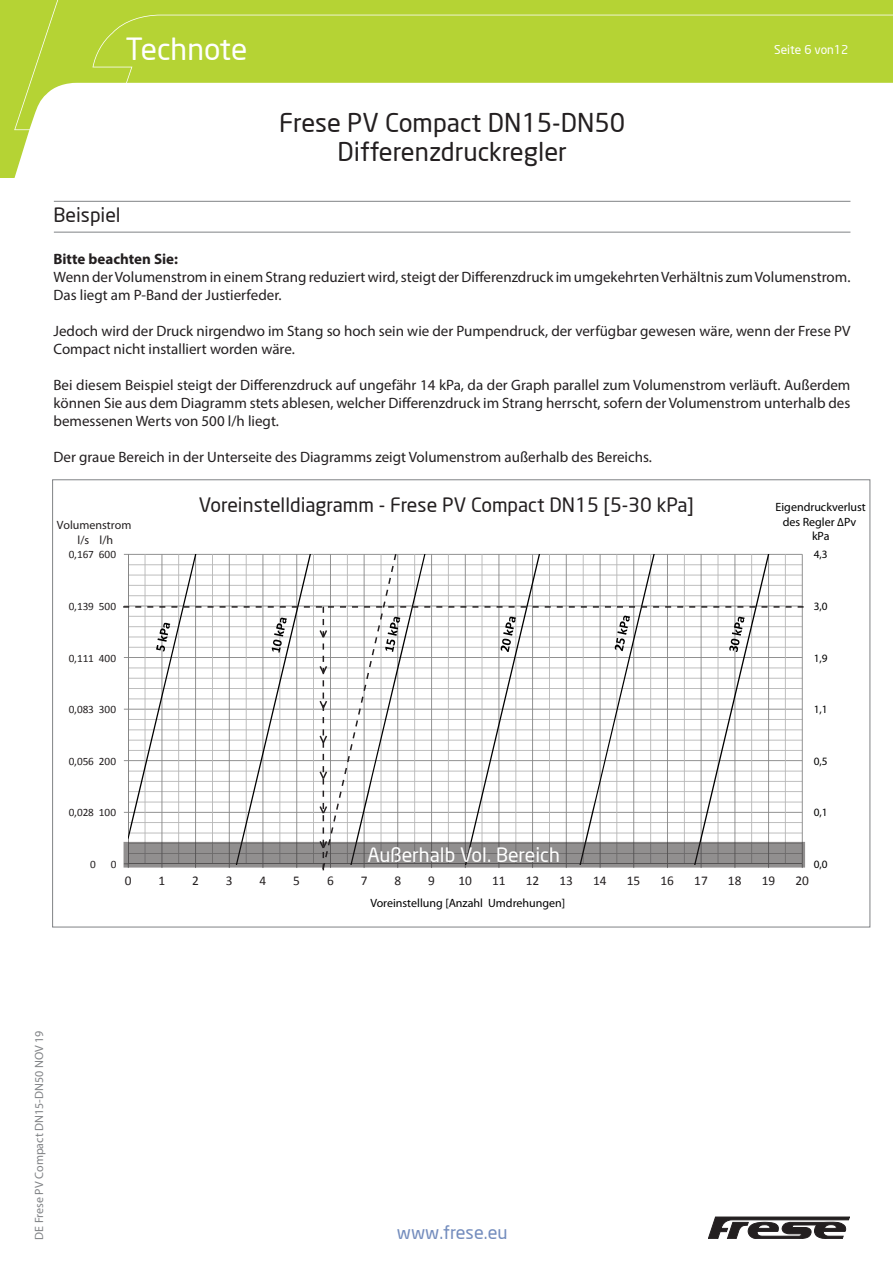
<style>
.page{position:relative;width:893px;height:1263px;background:#fff}
.page>*{position:absolute;margin:0;border:0;box-sizing:border-box;transform-origin:0 0}
.t1{font:30px "Neo Sans";color:#fff}
.t2{font:25.5px/28.5px "Neo Sans";color:#231f20;text-align:center}
.Tekniske_data_-_Mell{font:19.5px "Neo Sans";color:#231f20}
.Tekniske_data_-_Mell-2{font:19.5px "Neo Sans";color:#fff}
.t3{font:18px "Neo Sans";color:#738cbd}
.Tekniske_data_-_Brød{font:15px/18px "Myriad Pro";color:#231f20}
.Tekniske_data_-_Brød-2{font:700 15px "Myriad Pro";color:#231f20}
.t4{font:13.35px "Calibri";letter-spacing:-.005em;color:#231f20}
.t5{font:12px/14.4px "Myriad Pro";color:#000;text-align:center}
.t6{font:12px "Myriad Pro";color:#808285}
.t7{font:12px/14.4px "Myriad Pro";color:#231f20;text-align:center}
.t8{font:12px "Neo Sans";color:#fff}
.t9{font:11.25px "Calibri";letter-spacing:-.005em;color:#231f20}
.t10{font:11.25px "Myriad Pro";color:#000}
</style>
<div class="page">
<svg style="left:0;top:0;width:30px;height:177px;background:#bdd84b"></svg>
<svg style="left:14px;top:0;width:879px;height:130px;fill:#b5d334"></svg>
<svg style="left:708px;top:1217px;width:142px;height:22px"></svg>
<hr style="left:54px;top:232px;width:796px;height:1px;background:#808285">
<hr style="left:54px;top:201px;width:796px;height:1px;background:#808285">
<svg style="left:123px;top:553px;width:681px;height:318px"></svg>
<svg style="left:126px;top:844px;width:677px;height:21px;background:#888686"></svg>
<h1 class="t1" style="left:125px;top:31px;width:123px">Technote</h1>
<h2 class="t2" style="left:279px;top:108px;width:348px">Frese PV Compact DN15-DN50<br>Differenzdruckregler</h2>
<p class="t8" style="left:774px;top:42px;width:76px">Seite 6 von12</p>
<p class="Tekniske_data_-_Mell" style="left:53px;top:203px;width:69px">Beispiel</p>
<p class="Tekniske_data_-_Brød-2" style="left:53px;top:249px;width:126px">Bitte beachten Sie:</p>
<p class="Tekniske_data_-_Brød" style="left:53px;top:268px;width:798px">Wenn der Volumenstrom in einem Strang reduziert wird, steigt der Differenzdruck im umgekehrten Verhältnis zum Volumenstrom.<br>Das liegt am P-Band der Justierfeder.</p>
<p class="Tekniske_data_-_Brød" style="left:53px;top:322px;width:798px">Jedoch wird der Druck nirgendwo im Stang so hoch sein wie der Pumpendruck, der verfügbar gewesen wäre, wenn der Frese PV<br>Compact nicht installiert worden wäre.</p>
<p class="Tekniske_data_-_Brød" style="left:53px;top:376px;width:798px;text-align:justify">Bei diesem Beispiel steigt der Differenzdruck auf ungefähr 14 kPa, da der Graph parallel zum Volumenstrom verläuft. Außerdem können Sie aus dem Diagramm stets ablesen, welcher Differenzdruck im Strang herrscht, sofern der Volumenstrom unterhalb des bemessenen Werts von 500 l/h liegt.</p>
<p class="Tekniske_data_-_Brød" style="left:53px;top:448px;width:600px">Der graue Bereich in der Unterseite des Diagramms zeigt Volumenstrom außerhalb des Bereichs.</p>
<p class="Tekniske_data_-_Mell" style="left:199px;top:493px;width:496px">Voreinstelldiagramm - Frese PV Compact DN15 [5-30 kPa]</p>
<p class="t5" style="left:776px;top:500px;width:92px">Eigendruckverlust des Regler ∆Pv kPa</p>
<p class="t10" style="left:814px;top:547px;width:15px">4,3</p>
<p class="t7" style="left:57px;top:518px;width:76px">Volumenstrom l/s l/h</p>
<p class="t9" style="left:69px;top:547px;width:49px">0,167 600</p>
<p class="t9" style="left:69px;top:599px;width:49px">0,139 500</p>
<p class="t10" style="left:814px;top:599px;width:15px">3,0</p>
<p class="t9" style="left:69px;top:651px;width:49px">0,111 400</p>
<p class="t10" style="left:814px;top:651px;width:15px">1,9</p>
<p class="t9" style="left:69px;top:702px;width:49px">0,083 300</p>
<p class="t10" style="left:814px;top:702px;width:15px">1,1</p>
<p class="t9" style="left:69px;top:754px;width:49px">0,056 200</p>
<p class="t10" style="left:814px;top:754px;width:15px">0,5</p>
<p class="t9" style="left:69px;top:805px;width:49px">0,028 100</p>
<p class="t10" style="left:814px;top:805px;width:15px">0,1</p>
<p class="Tekniske_data_-_Mell-2" style="left:367px;top:843px;width:194px">Außerhalb Vol. Bereich</p>
<p class="t9" style="left:90px;top:857px;width:7px">0</p>
<p class="t9" style="left:111px;top:857px;width:7px">0</p>
<p class="t10" style="left:814px;top:857px;width:15px">0,0</p>
<p class="t4" style="left:125px;top:872px;width:8px">0</p>
<p class="t4" style="left:158px;top:872px;width:8px">1</p>
<p class="t4" style="left:192px;top:872px;width:8px">2</p>
<p class="t4" style="left:226px;top:872px;width:8px">3</p>
<p class="t4" style="left:260px;top:872px;width:8px">4</p>
<p class="t4" style="left:293px;top:872px;width:8px">5</p>
<p class="t4" style="left:327px;top:872px;width:8px">6</p>
<p class="t4" style="left:361px;top:872px;width:8px">7</p>
<p class="t4" style="left:394px;top:872px;width:8px">8</p>
<p class="t4" style="left:428px;top:872px;width:8px">9</p>
<p class="t4" style="left:458px;top:872px;width:15px">10</p>
<p class="t4" style="left:492px;top:872px;width:15px">11</p>
<p class="t4" style="left:526px;top:872px;width:15px">12</p>
<p class="t4" style="left:559px;top:872px;width:15px">13</p>
<p class="t4" style="left:593px;top:872px;width:15px">14</p>
<p class="t4" style="left:627px;top:872px;width:15px">15</p>
<p class="t4" style="left:661px;top:872px;width:15px">16</p>
<p class="t4" style="left:694px;top:872px;width:15px">17</p>
<p class="t4" style="left:728px;top:872px;width:15px">18</p>
<p class="t4" style="left:762px;top:872px;width:15px">19</p>
<p class="t4" style="left:795px;top:872px;width:15px">20</p>
<p class="t5" style="left:370px;top:896px;width:196px">Voreinstellung [Anzahl Umdrehungen]</p>
<p class="t6" style="left:32px;top:1239px;width:211px;rotate:-90deg">DE Frese PV Compact DN15-DN50 NOV 19</p>
<p class="t3" style="left:397px;top:1222px;width:112px">www.frese.eu</p>
</div>
